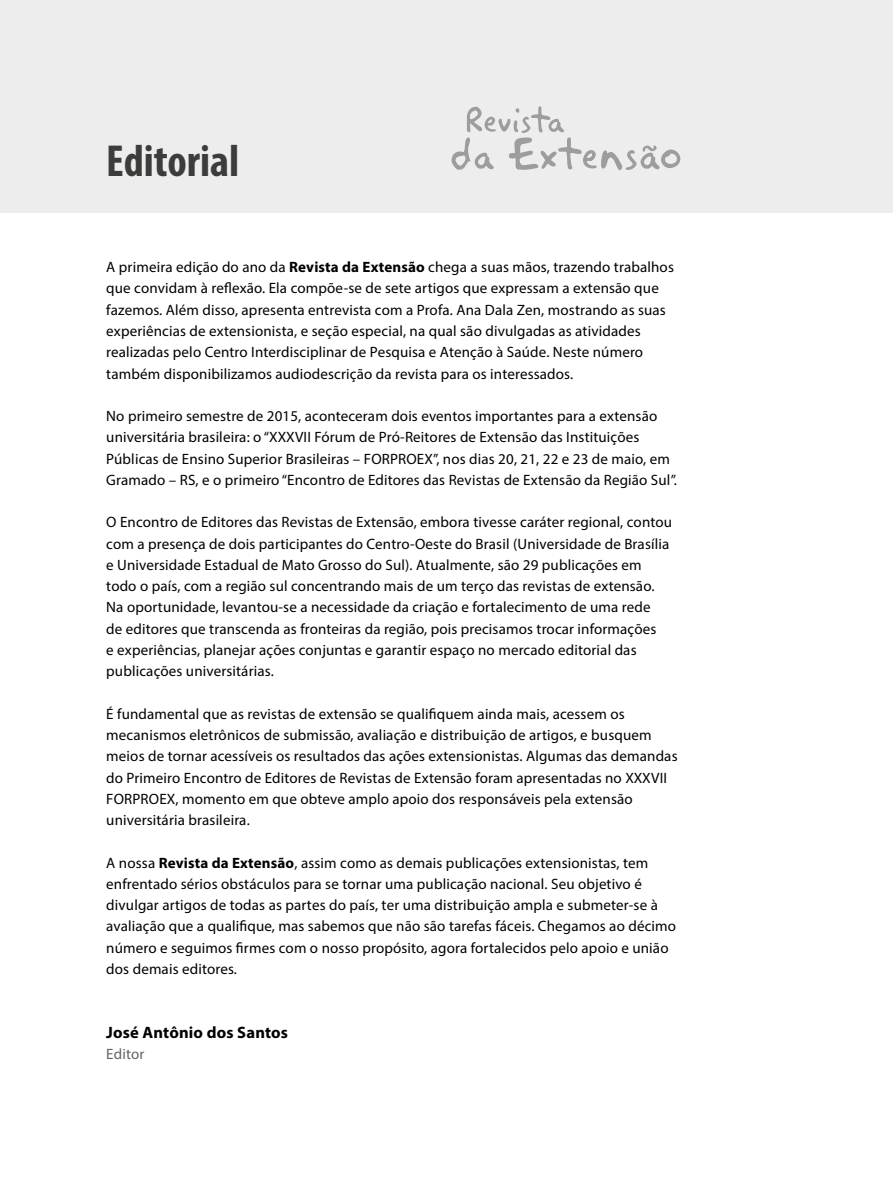
<style>
.page{position:relative;width:893px;height:1191px;background:#fff}
.page>*{position:absolute;margin:0;border:0;box-sizing:border-box;transform-origin:0 0}
.t1{font:700 condensed 45px "Myriad Pro";color:#3c3c3b}
.t2{font:700 16.5px "Myriad Pro";letter-spacing:.01em;color:#000}
.t3{font:15px/21.3px "Myriad Pro";letter-spacing:.01em;color:#000}
.t4{font:15px "Myriad Pro";letter-spacing:.01em;color:#646363}
.s1{font-weight:700}
</style>
<div class="page">
<div style="left:0;top:0;width:893px;height:213px;background:#ededed"></div>
<svg style="left:451px;top:106px;width:229px;height:64px"></svg>
<h1 class="t1" style="left:106px;top:133px;width:135px">Editorial</h1>
<p class="t3" style="left:106px;top:256px;width:569px">A primeira edição do ano da <span class="s1">Revista da Extensão</span> chega a suas mãos, trazendo trabalhos que convidam à reflexão. Ela compõe-se de sete artigos que expressam a extensão que fazemos. Além disso, apresenta entrevista com a Profa. Ana Dala Zen, mostrando as suas experiências de extensionista, e seção especial, na qual são divulgadas as atividades realizadas pelo Centro Interdisciplinar de Pesquisa e Atenção à Saúde. Neste número também disponibilizamos audiodescrição da revista para os interessados.</p>
<p class="t3" style="left:106px;top:405px;width:572px">No primeiro semestre de 2015, aconteceram dois eventos importantes para a extensão universitária brasileira: o “XXXVII Fórum de Pró-Reitores de Extensão das Instituições Públicas de Ensino Superior Brasileiras – FORPROEX”, nos dias 20, 21, 22 e 23 de maio, em Gramado – RS, e o primeiro “Encontro de Editores das Revistas de Extensão da Região Sul”.</p>
<p class="t3" style="left:106px;top:511px;width:567px">O Encontro de Editores das Revistas de Extensão, embora tivesse caráter regional, contou com a presença de dois participantes do Centro-Oeste do Brasil (Universidade de Brasília e Universidade Estadual de Mato Grosso do Sul). Atualmente, são 29 publicações em todo o país, com a região sul concentrando mais de um terço das revistas de extensão.<br>Na oportunidade, levantou-se a necessidade da criação e fortalecimento de uma rede<br>de editores que transcenda as fronteiras da região, pois precisamos trocar informações<br>e experiências, planejar ações conjuntas e garantir espaço no mercado editorial das publicações universitárias.</p>
<p class="t3" style="left:106px;top:703px;width:573px">É fundamental que as revistas de extensão se qualifiquem ainda mais, acessem os mecanismos eletrônicos de submissão, avaliação e distribuição de artigos, e busquem meios de tornar acessíveis os resultados das ações extensionistas. Algumas das demandas do Primeiro Encontro de Editores de Revistas de Extensão foram apresentadas no XXXVII FORPROEX, momento em que obteve amplo apoio dos responsáveis pela extensão universitária brasileira.</p>
<p class="t3" style="left:106px;top:851px;width:571px">A nossa <span class="s1">Revista da Extensão</span>, assim como as demais publicações extensionistas, tem enfrentado sérios obstáculos para se tornar uma publicação nacional. Seu objetivo é divulgar artigos de todas as partes do país, ter uma distribuição ampla e submeter-se à avaliação que a qualifique, mas sabemos que não são tarefas fáceis. Chegamos ao décimo número e seguimos firmes com o nosso propósito, agora fortalecidos pelo apoio e união dos demais editores.</p>
<p class="t2" style="left:106px;top:1021px;width:183px">José Antônio dos Santos</p>
<p class="t4" style="left:106px;top:1044px;width:40px">Editor</p>
</div>
